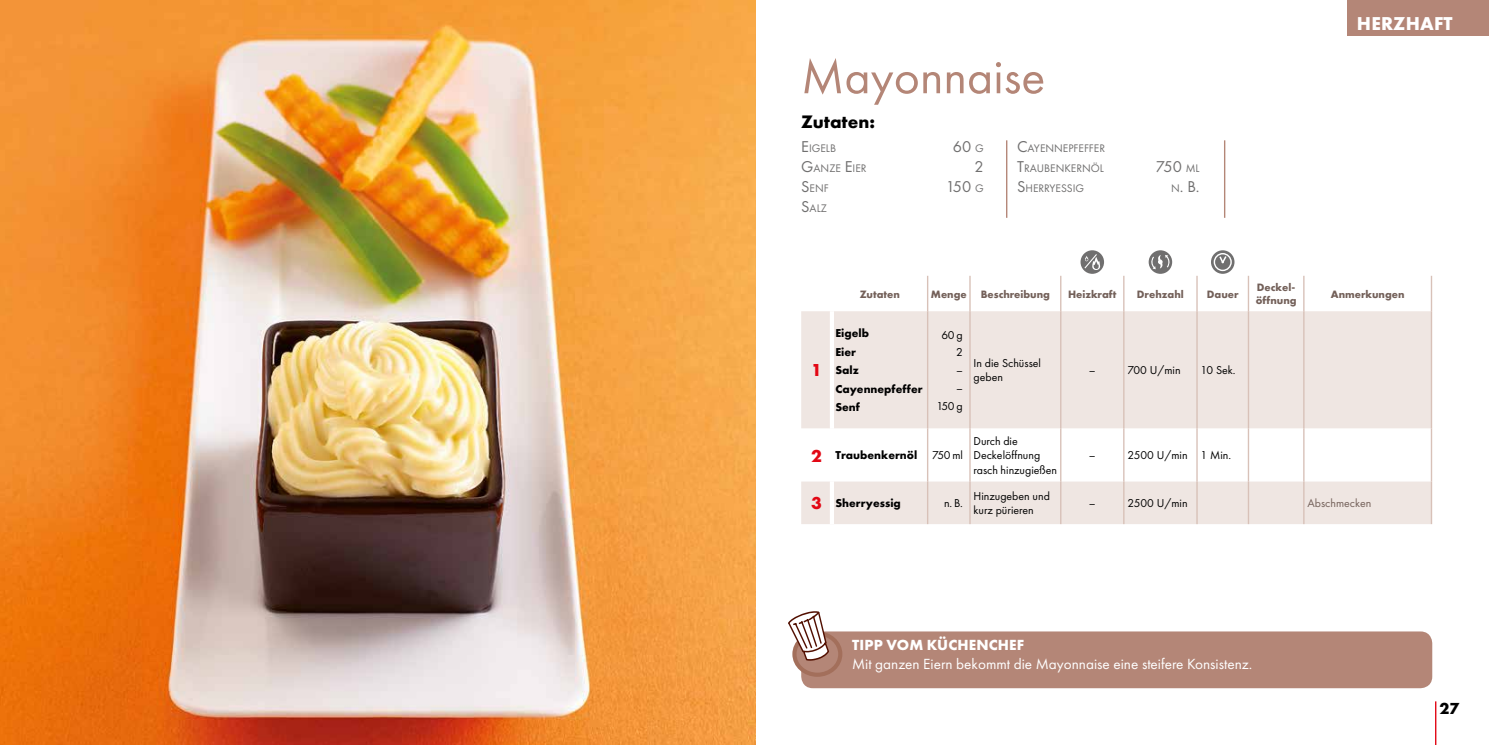
<style>
.page{position:relative;width:1489px;height:745px;background:#fff}
.page>*{position:absolute;margin:0;border:0;box-sizing:border-box;transform-origin:0 0}
.t1{font:50px "Futura New";color:#b48677}
.t2{font:700 19.38px "Futura New";letter-spacing:.01em;color:#fff}
.t3{font:700 18.75px "Futura New";color:#000}
.t4{font:700 18px "Futura New";color:#e20714}
.t5{font:700 16.62px "Futura New";color:#000}
.t6{font:16.25px "Futura New";color:#706f6f}
.t7{font:15.25px "Futura New";color:#fff}
.t8{font:700 15.25px "Futura New";letter-spacing:.01em;color:#fff}
.t9{font:11.88px/17.8px "Futura New";color:#000}
.t10{font:700 11.88px/18.5px "Futura New";color:#000}
.t11{font:11.88px "Futura New";color:#736059}
.t12{font:11.38px/20px "Futura New";color:#706f6f}
.t13{font:700 11px/13.2px "Futura New";color:#736059}
.s1{font-size:16.25px}
.s2{font-size:11.38px}
.s3{font-size:18px;color:#e20714}
.s4{font-weight:400}
</style>
<div class="page">
<img style="left:0;top:0;width:755px;height:744px">
<hr style="left:1434px;top:701px;width:2px;height:43px;background:#e20714">
<svg style="left:801px;top:311px;width:629px;height:212px;fill:#efe6e2"></svg>
<hr style="left:926px;top:275px;width:2px;height:36px;background:#d8c1b8">
<hr style="left:969px;top:275px;width:1px;height:36px;background:#d8c1b8">
<hr style="left:1060px;top:275px;width:1px;height:36px;background:#d8c1b8">
<hr style="left:1123px;top:275px;width:1px;height:36px;background:#d8c1b8">
<hr style="left:1196px;top:275px;width:1px;height:36px;background:#d8c1b8">
<hr style="left:1247px;top:275px;width:1px;height:36px;background:#d8c1b8">
<hr style="left:1302px;top:275px;width:2px;height:36px;background:#d8c1b8">
<hr style="left:1430px;top:275px;width:1px;height:36px;background:#d8c1b8">
<hr style="left:926px;top:311px;width:2px;height:117px;background:#d8c1b8">
<hr style="left:969px;top:311px;width:1px;height:117px;background:#d8c1b8">
<hr style="left:1060px;top:311px;width:1px;height:117px;background:#d8c1b8">
<hr style="left:1123px;top:311px;width:1px;height:117px;background:#d8c1b8">
<hr style="left:1196px;top:311px;width:1px;height:117px;background:#d8c1b8">
<hr style="left:1247px;top:311px;width:1px;height:117px;background:#d8c1b8">
<hr style="left:1302px;top:311px;width:2px;height:117px;background:#d8c1b8">
<hr style="left:1430px;top:311px;width:1px;height:117px;background:#d8c1b8">
<hr style="left:926px;top:428px;width:2px;height:53px;background:#d8c1b8">
<hr style="left:969px;top:428px;width:1px;height:53px;background:#d8c1b8">
<hr style="left:1060px;top:428px;width:1px;height:53px;background:#d8c1b8">
<hr style="left:1123px;top:428px;width:1px;height:53px;background:#d8c1b8">
<hr style="left:1196px;top:428px;width:1px;height:53px;background:#d8c1b8">
<hr style="left:1247px;top:428px;width:1px;height:53px;background:#d8c1b8">
<hr style="left:1302px;top:428px;width:2px;height:53px;background:#d8c1b8">
<hr style="left:1430px;top:428px;width:1px;height:53px;background:#d8c1b8">
<hr style="left:926px;top:481px;width:2px;height:42px;background:#d8c1b8">
<hr style="left:969px;top:481px;width:1px;height:42px;background:#d8c1b8">
<hr style="left:1060px;top:481px;width:1px;height:42px;background:#d8c1b8">
<hr style="left:1123px;top:481px;width:1px;height:42px;background:#d8c1b8">
<hr style="left:1196px;top:481px;width:1px;height:42px;background:#d8c1b8">
<hr style="left:1247px;top:481px;width:1px;height:42px;background:#d8c1b8">
<hr style="left:1302px;top:481px;width:2px;height:42px;background:#d8c1b8">
<hr style="left:1430px;top:481px;width:1px;height:42px;background:#d8c1b8">
<div style="left:829px;top:311px;width:5px;height:117px;background:#fff"></div>
<div style="left:829px;top:428px;width:5px;height:53px;background:#fff"></div>
<div style="left:829px;top:481px;width:5px;height:42px;background:#fff"></div>
<svg style="left:1080px;top:250px;width:23px;height:24px"></svg>
<svg style="left:1084px;top:256px;width:16px;height:15px"></svg>
<svg style="left:1084px;top:254px;width:12px;height:14px"></svg>
<svg style="left:1148px;top:250px;width:24px;height:24px"></svg>
<svg style="left:1151px;top:254px;width:18px;height:15px"></svg>
<svg style="left:1210px;top:250px;width:24px;height:24px"></svg>
<svg style="left:1213px;top:253px;width:18px;height:18px"></svg>
<div style="left:801px;top:631px;width:630px;height:56px;background:#b48677;border-radius:12px"></div>
<svg style="left:794px;top:633px;width:46px;height:41px"></svg>
<div style="left:792px;top:631px;width:50px;height:45px;border:4px solid #a36f5b;border-radius:50%"></div>
<svg style="left:788px;top:611px;width:41px;height:49px"></svg>
<div style="left:1346px;top:0;width:142px;height:35px;background:#b48677"></div>
<hr style="left:1005px;top:140px;width:2px;height:78px;background:#b48677">
<hr style="left:1223px;top:140px;width:2px;height:78px;background:#b48677">
<h1 class="t1" style="left:801px;top:47px;width:246px">Mayonnaise</h1>
<h3 class="t3" style="left:801px;top:109px;width:75px">Zutaten:</h3>
<p class="t12" style="left:801px;top:138px;width:35px"><span class="s1">E</span>IGELB</p>
<h3 class="t6" style="left:952px;top:137px;width:32px">60 <span class="s2">G</span></h3>
<p class="t12" style="left:801px;top:158px;width:67px"><span class="s1">G</span>ANZE <span class="s1">E</span> IER</p>
<h3 class="t6" style="left:974px;top:157px;width:11px">2</h3>
<p class="t12" style="left:801px;top:178px;width:29px"><span class="s1">S</span>ENF</p>
<h3 class="t6" style="left:945px;top:177px;width:40px">150 <span class="s2">G</span></h3>
<p class="t12" style="left:801px;top:198px;width:27px"><span class="s1">S</span>ALZ</p>
<p class="t12" style="left:1017px;top:138px;width:89px"><span class="s1">C</span>AYENNEPFEFFER<br><span class="s1">T</span>RAUBENKERNÖL</p>
<h3 class="t6" style="left:1155px;top:157px;width:45px">750 <span class="s2">ML</span></h3>
<p class="t12" style="left:1017px;top:178px;width:68px"><span class="s1">S</span>HERRYESSIG</p>
<h3 class="t6" style="left:1171px;top:177px;width:30px"><span class="s2">N</span>. B.</h3>
<h2 class="t2" style="left:1356px;top:11px;width:97px">HERZHAFT</h2>
<h3 class="t4" style="left:811px;top:358px;width:12px">1</h3>
<p class="t13" style="left:859px;top:287px;width:42px">Zutaten</p>
<p class="t13" style="left:930px;top:287px;width:37px">Menge</p>
<p class="t13" style="left:980px;top:287px;width:71px">Beschreibung</p>
<p class="t13" style="left:1067px;top:287px;width:50px">Heizkraft</p>
<p class="t13" style="left:1136px;top:287px;width:48px">Drehzahl</p>
<p class="t13" style="left:1206px;top:287px;width:33px">Dauer</p>
<p class="t13" style="left:1255px;top:280px;width:42px">Deckel&shy;öffnung</p>
<p class="t13" style="left:1330px;top:287px;width:75px">Anmerkungen</p>
<p class="t10" style="left:835px;top:323px;width:89px">Eigelb<br>Eier<br>Salz<br>Cayennepfeffer<br>Senf</p>
<p class="t9" style="left:936px;top:325px;width:28px;text-align:right">60 g<br>2<br>–<br>–<br>150 g</p>
<p class="t9" style="left:973px;top:355px;width:69px;line-height:14.2px">In die Schüssel geben</p>
<p class="t9" style="left:1088px;top:361px;width:8px">–</p>
<p class="t9" style="left:1127px;top:361px;width:55px">700 U/min</p>
<p class="t9" style="left:1200px;top:361px;width:37px">10 Sek.</p>
<p class="t10" style="left:811px;top:445px;width:153px"><span class="s3">2</span> Traubenkernöl <span class="s4">750 ml</span></p>
<p class="t9" style="left:973px;top:433px;width:85px;line-height:14.2px">Durch die<br>Deckelöffnung rasch hinzugießen</p>
<p class="t10" style="left:811px;top:493px;width:91px"><span class="s3">3</span> Sherryessig</p>
<p class="t9" style="left:944px;top:494px;width:20px">n. B.</p>
<p class="t9" style="left:973px;top:488px;width:78px;line-height:14.2px">Hinzugeben und kurz pürieren</p>
<p class="t9" style="left:1088px;top:446px;width:8px">–</p>
<p class="t9" style="left:1127px;top:446px;width:105px">2500 U/min 1 Min.</p>
<p class="t9" style="left:1088px;top:494px;width:8px">–</p>
<p class="t9" style="left:1127px;top:494px;width:62px">2500 U/min</p>
<p class="t11" style="left:1307px;top:496px;width:65px">Abschmecken</p>
<p class="t8" style="left:852px;top:635px;width:173px">TIPP VOM KÜCHENCHEF</p>
<p class="t7" style="left:852px;top:654px;width:401px">Mit ganzen Eiern bekommt die Mayonnaise eine steifere Konsistenz.</p>
<h3 class="t5" style="left:1439px;top:696px;width:21px">27</h3>
</div>
